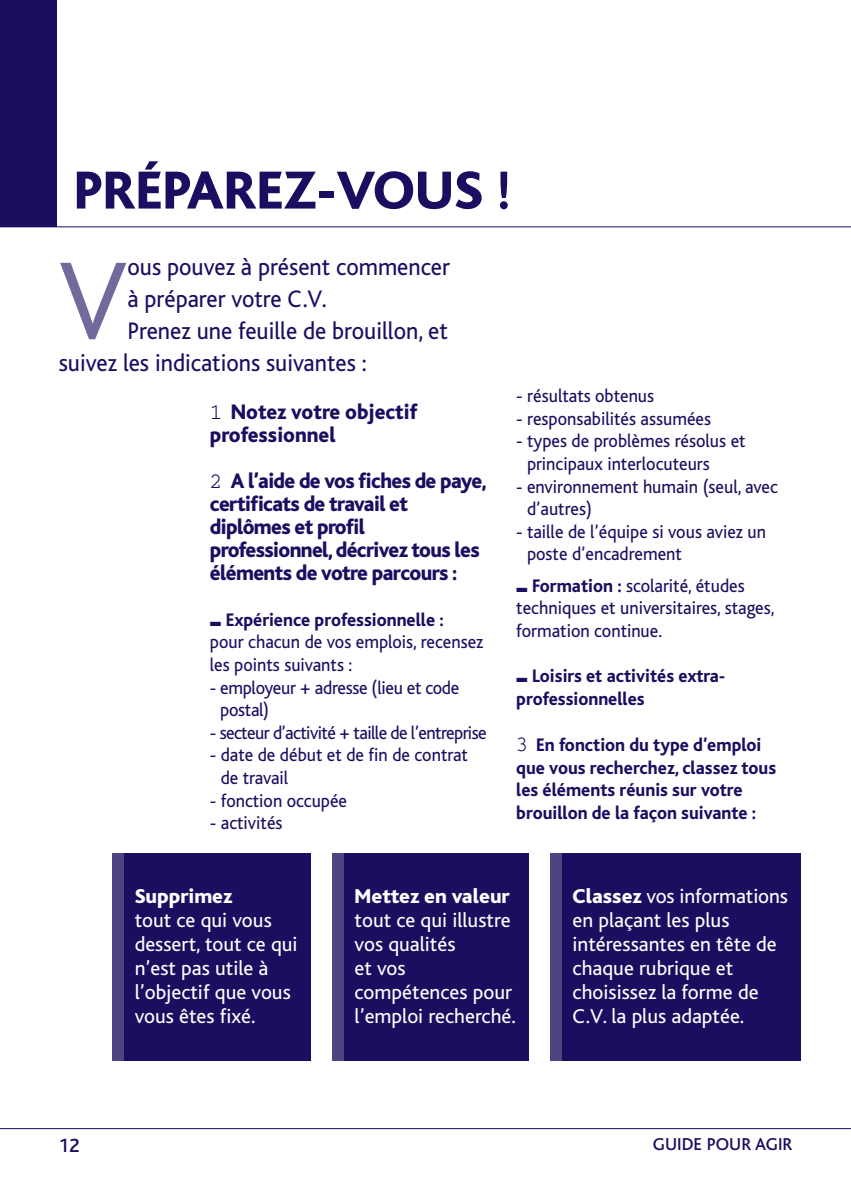
<style>
.page{position:relative;width:851px;height:1191px;background:#fff}
.page>*{position:absolute;margin:0;border:0;box-sizing:border-box;transform-origin:0 0}
.t1{font:115.4px "Bliss";color:#716a9d;scale:.95 1}
.t2{font:800 56px "Bliss";color:#1a0e60}
.t3{font:25px "Bliss";color:#1a0e60;scale:.95 1}
.t4{font:800 22px/23px "Bliss";letter-spacing:-.03em;color:#1a0e60;scale:.95 1}
.t5{font:800 22px/23px "Bliss";color:#1a0e60;scale:.95 1}
.t6{font:21px/24px "Bliss";color:#fff}
.t7{font:800 21px "Bliss";color:#fff}
.t8{font:500 20px "Bliss";color:#1a0e60}
.t9{font:19px/22.6px "Bliss";color:#1a0e60;scale:.95 1}
.t10{font:800 19px/22.8px "Bliss";color:#1a0e60;scale:.95 1}
.t11{font:19px "Bliss";letter-spacing:-.03em;color:#1a0e60;scale:.95 1}
.t12{font:500 18px "Bliss";color:#1a0e60}
.s1{font-weight:700}
.s2{font-family:"Courier";font-weight:400}
.s3{font-weight:800}
.s4{font-family:"Courier";font-weight:400;font-size:22px}
</style>
<div class="page">
<div style="left:0;top:0;width:57px;height:227px;background:#1a0e60"></div>
<hr style="left:0;top:226px;width:850px;height:1px;background:#1a0e60">
<hr style="left:0;top:1128px;width:850px;height:1px;background:#1a0e60">
<div style="left:124px;top:853px;width:187px;height:207px;background:#1a0e60"></div>
<div style="left:113px;top:853px;width:11px;height:207px;background:#4c4580"></div>
<div style="left:344px;top:853px;width:184px;height:207px;background:#1a0e60"></div>
<div style="left:333px;top:853px;width:11px;height:207px;background:#4c4580"></div>
<div style="left:562px;top:853px;width:238px;height:207px;background:#1a0e60"></div>
<div style="left:550px;top:853px;width:12px;height:207px;background:#4c4580"></div>
<h2 class="t2" style="left:74px;top:172px;width:439px">PRÉPAREZ-VOUS <span class="s1">!</span></h2>
<h1 class="t1" style="left:59px;top:263px;width:74px">V</h1>
<h3 class="t3" style="left:127px;top:258px;width:341px">ous pouvez à présent commencer</h3>
<h3 class="t3" style="left:127px;top:290px;width:211px">à préparer votre C.V.</h3>
<h3 class="t3" style="left:127px;top:322px;width:339px">Prenez une feuille de brouillon, et</h3>
<h3 class="t3" style="left:59px;top:354px;width:326px">suivez les indications suivantes :</h3>
<p class="t5" style="left:210px;top:402px;width:220px"><span class="s2">1</span> Notez votre objectif professionnel</p>
<p class="t4" style="left:210px;top:471px;width:293px"><span class="s2">2</span> A l’aide de vos fiches de paye, certificats de travail et diplômes et profil professionnel, décrivez tous les éléments de votre parcours :</p>
<p class="t9" style="left:210px;top:610px;width:289px">■ <span class="s3">Expérience professionnelle :<br></span>pour chacun de vos emplois, recensez les points suivants :</p>
<p class="t9" style="left:220px;top:678px;width:253px;text-indent:-10px">- employeur + adresse (lieu et code postal)</p>
<p class="t11" style="left:210px;top:726px;width:293px">- secteur d’activité + taille de l’entreprise</p>
<p class="t9" style="left:221px;top:746px;width:262px;text-indent:-11px">- date de début et de fin de contrat de travail</p>
<p class="t9" style="left:210px;top:791px;width:146px">- fonction occupée</p>
<p class="t9" style="left:210px;top:814px;width:78px">- activités</p>
<p class="t9" style="left:516px;top:387px;width:147px">- résultats obtenus</p>
<p class="t9" style="left:516px;top:409px;width:206px">- responsabilités assumées</p>
<p class="t9" style="left:527px;top:432px;width:231px;text-indent:-11px">- types de problèmes résolus et principaux interlocuteurs</p>
<p class="t9" style="left:527px;top:477px;width:265px;text-indent:-11px">- environnement humain (seul, avec d’autres)</p>
<p class="t9" style="left:527px;top:522px;width:253px;text-indent:-11px">- taille de l’équipe si vous aviez un poste d’encadrement</p>
<p class="t9" style="left:516px;top:576px;width:273px">■ <span class="s3">Formation :</span> scolarité, études techniques et universitaires, stages, formation continue.</p>
<p class="t10" style="left:516px;top:666px;width:222px">■ Loisirs et activités extra&shy;professionnelles</p>
<p class="t10" style="left:516px;top:735px;width:275px"><span class="s4">3</span> En fonction du type d’emploi que vous recherchez, classez tous les éléments réunis sur votre brouillon de la façon suivante :</p>
<p class="t7" style="left:135px;top:888px;width:99px">Supprimez</p>
<p class="t6" style="left:135px;top:910px;width:164px">tout ce qui vous dessert, tout ce qui n’est pas utile à l’objectif que vous vous êtes fixé.</p>
<p class="t7" style="left:354px;top:888px;width:157px">Mettez en valeur</p>
<p class="t6" style="left:354px;top:910px;width:163px">tout ce qui illustre vos qualités<br>et vos compétences pour l’emploi recherché.</p>
<p class="t6" style="left:572px;top:886px;width:217px"><span class="s3">Classez</span> vos informations en plaçant les plus intéressantes en tête de chaque rubrique et choisissez la forme de<br>C.V. la plus adaptée.</p>
<p class="t8" style="left:58px;top:1138px;width:23px">12</p>
<p class="t12" style="left:652px;top:1138px;width:141px">GUIDE POUR AGIR</p>
</div>
